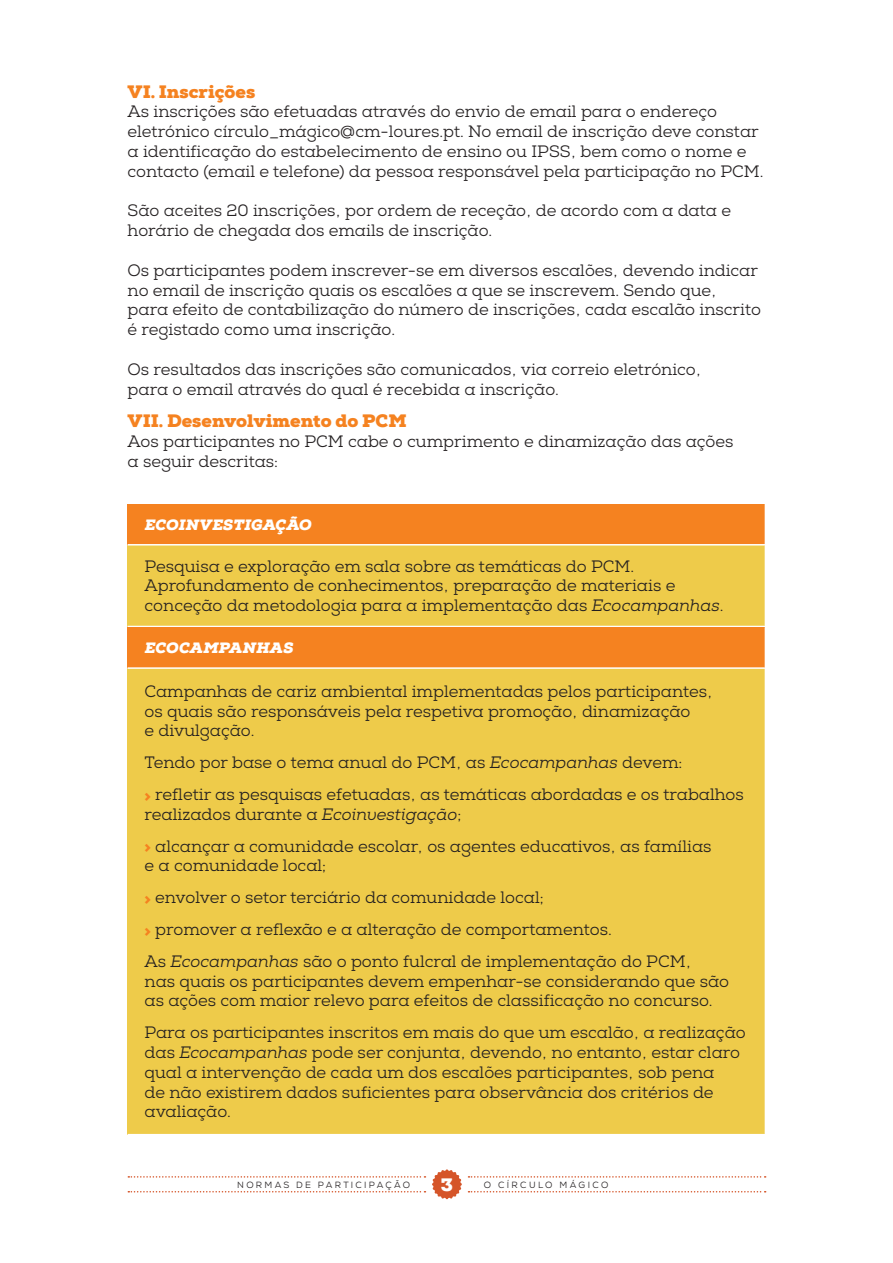
<style>
.page{position:relative;width:893px;height:1263px;background:#fff}
.page>*{position:absolute;margin:0;border:0;box-sizing:border-box;transform-origin:0 0}
.t1{font:900 18px "Nexa Slab";color:#f58220}
.t2{font:900 18px "Nexa Slab";color:#fff}
.t3{font:16.5px/19.8px "Nexa Slab";color:#231f20}
.t4{font:italic 900 15px "Nexa Slab";letter-spacing:.015em;color:#fff}
.t5{font:9px "Nexa";letter-spacing:.25em;color:#231f20}
.s1{font-style:italic}
.s2{font-weight:900;color:#f58220}
</style>
<div class="page">
<svg style="left:128px;top:1176px;width:297px;height:1px"></svg>
<svg style="left:128px;top:1191px;width:297px;height:1px"></svg>
<svg style="left:468px;top:1176px;width:298px;height:1px"></svg>
<svg style="left:468px;top:1191px;width:298px;height:1px"></svg>
<svg style="left:432px;top:1169px;width:30px;height:30px"></svg>
<div style="left:128px;top:504px;width:637px;height:41px;background:#f58220"></div>
<div style="left:128px;top:545px;width:637px;height:81px;background:#eecb4a"></div>
<hr style="left:128px;top:544px;width:638px;height:1px;background:#fff">
<div style="left:128px;top:627px;width:637px;height:41px;background:#f58220"></div>
<div style="left:128px;top:668px;width:637px;height:467px;background:#eecb4a"></div>
<hr style="left:128px;top:667px;width:638px;height:2px;background:#fff">
<hr style="left:128px;top:1134px;width:638px;height:1px;background:#fff">
<p class="t1" style="left:128px;top:80px;width:129px">VI. Inscrições</p>
<p class="t3" style="left:128px;top:102px;width:637px">As inscrições são efetuadas através do envio de email para o endereço eletrónico círculo_mágico@cm-loures.pt. No email de inscrição deve constar a identificação do estabelecimento de ensino ou IPSS, bem como o nome e contacto (email e telefone) da pessoa responsável pela participação no PCM.</p>
<p class="t3" style="left:128px;top:201px;width:605px">São aceites 20 inscrições, por ordem de receção, de acordo com a data e horário de chegada dos emails de inscrição.</p>
<p class="t3" style="left:128px;top:261px;width:632px">Os participantes podem inscrever-se em diversos escalões, devendo indicar no email de inscrição quais os escalões a que se inscrevem. Sendo que,</p>
<p class="t3" style="left:128px;top:300px;width:635px">para efeito de contabilização do número de inscrições, cada escalão inscrito é registado como uma inscrição.</p>
<p class="t3" style="left:128px;top:360px;width:575px">Os resultados das inscrições são comunicados, via correio eletrónico,</p>
<p class="t3" style="left:128px;top:379px;width:433px">para o email através do qual é recebida a inscrição.</p>
<p class="t1" style="left:128px;top:410px;width:281px">VII. Desenvolvimento do PCM</p>
<p class="t3" style="left:128px;top:432px;width:607px">Aos participantes no PCM cabe o cumprimento e dinamização das ações</p>
<p class="t3" style="left:128px;top:452px;width:152px">a seguir descritas:</p>
<p class="t4" style="left:145px;top:515px;width:169px">ECOINVESTIGAÇÃO</p>
<p class="t3" style="left:145px;top:556px;width:581px">Pesquisa e exploração em sala sobre as temáticas do PCM.<br>Aprofundamento de conhecimentos, preparação de materiais e conceção da metodologia para a implementação das <span class="s1">Ecocampanhas</span>.</p>
<p class="t4" style="left:145px;top:638px;width:150px">ECOCAMPANHAS</p>
<p class="t3" style="left:145px;top:682px;width:570px">Campanhas de cariz ambiental implementadas pelos participantes, os quais são responsáveis pela respetiva promoção, dinamização<br>e divulgação.</p>
<p class="t3" style="left:145px;top:753px;width:539px">Tendo por base o tema anual do PCM, as <span class="s1">Ecocampanhas</span> devem:</p>
<p class="t3" style="left:145px;top:785px;width:601px"><span class="s2">&gt;</span> refletir as pesquisas efetuadas, as temáticas abordadas e os trabalhos realizados durante a <span class="s1">Ecoinvestigação</span>;</p>
<p class="t3" style="left:145px;top:836px;width:568px"><span class="s2">&gt;</span> alcançar a comunidade escolar, os agentes educativos, as famílias e a comunidade local;</p>
<p class="t3" style="left:145px;top:888px;width:401px"><span class="s2">&gt;</span> envolver o setor terciário da comunidade local;</p>
<p class="t3" style="left:145px;top:920px;width:469px"><span class="s2">&gt;</span> promover a reflexão e a alteração de comportamentos.</p>
<p class="t3" style="left:145px;top:952px;width:586px">As <span class="s1">Ecocampanhas</span> são o ponto fulcral de implementação do PCM,<br>nas quais os participantes devem empenhar-se considerando que são as ações com maior relevo para efeitos de classificação no concurso.</p>
<p class="t3" style="left:145px;top:1023px;width:603px">Para os participantes inscritos em mais do que um escalão, a realização das <span class="s1">Ecocampanhas</span> pode ser conjunta, devendo, no entanto, estar claro qual a intervenção de cada um dos escalões participantes, sob pena<br>de não existirem dados suficientes para observância dos critérios de avaliação.</p>
<p class="t5" style="left:237px;top:1179px;width:174px">NORMAS DE PARTICIPAÇÃO</p>
<p class="t2" style="left:441px;top:1173px;width:14px">3</p>
<p class="t5" style="left:484px;top:1179px;width:126px">O CÍRCULO MÁGICO</p>
</div>
